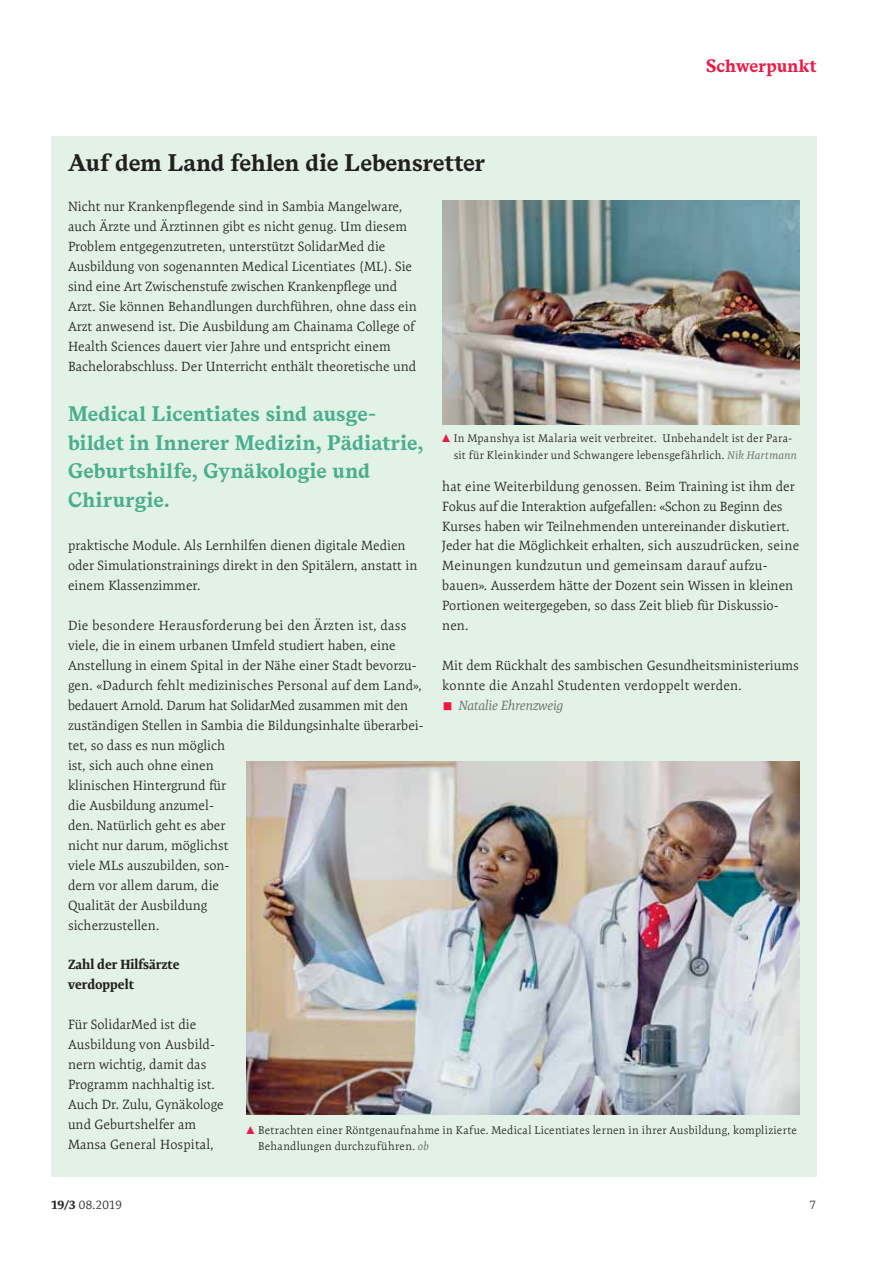
<style>
.page{position:relative;width:893px;height:1263px;background:#fff}
.page>*{position:absolute;margin:0;border:0;box-sizing:border-box;transform-origin:0 0}
.t1{font:700 24px "Messina Serif";letter-spacing:-.01em;color:#231f20}
.t2{font:700 21px/28.5px "Messina Serif";letter-spacing:.01em;color:#49ae8f}
.t3{font:700 18px "Messina Serif";letter-spacing:-.005em;color:#ed1846}
.t4{font:300 13.5px/20px "Expo Serif Pro";color:#231f20}
.t5{font:700 13.5px/20px "Expo Serif Pro";color:#231f20}
.t6{font:italic 13.5px "Expo Serif Pro";letter-spacing:-.01em;color:#6e7273}
.t7{font:300 12px "Expo Serif Pro";letter-spacing:.005em;color:#231f20}
.t8{font:300 11.25px/16.5px "Expo Serif Pro";letter-spacing:.025em;color:#231f20}
.s1{font-weight:400;font-style:italic;color:#6e7273}
.s2{font-family:"Minion Pro";font-style:normal;font-size:27px;color:#ed1846}
.s3{font-weight:700}
</style>
<div class="page">
<div style="left:51px;top:136px;width:765px;height:1041px;background:#e3f2e7"></div>
<img style="left:247px;top:761px;width:552px;height:353px">
<img style="left:442px;top:200px;width:357px;height:224px">
<h1 class="t1" style="left:68px;top:154px;width:419px">Auf dem Land fehlen die Lebensretter</h1>
<p class="t4" style="left:68px;top:197px;width:350px">Nicht nur Krankenpflegende sind in Sambia Mangelware, auch Ärzte und Ärztinnen gibt es nicht genug. Um diesem Problem entgegenzutreten, unterstützt SolidarMed die Ausbildung von sogenannten Medical Licentiates (ML). Sie sind eine Art Zwischenstufe zwischen Krankenpflege und Arzt. Sie können Behandlungen durchführen, ohne dass ein Arzt anwesend ist. Die Ausbildung am Chainama College of Health Sciences dauert vier Jahre und entspricht einem Bachelorabschluss. Der Unterricht enthält theoretische und</p>
<h3 class="t3" style="left:706px;top:59px;width:112px">Schwerpunkt</h3>
<h2 class="t2" style="left:68px;top:402px;width:357px">Medical Licentiates sind ausge&shy;bildet in Innerer Medizin, Pädiatrie,<br>Geburtshilfe, Gynäkologie und<br>Chirurgie.</h2>
<p class="t8" style="left:454px;top:430px;width:345px">In Mpanshya ist Malaria weit verbreitet. Unbehandelt ist der Para&shy;sit für Kleinkinder und Schwangere lebensgefährlich. <span class="s1">Nik Hartmann</span></p>
<p class="t4" style="left:442px;top:476px;width:359px">hat eine Weiterbildung genossen. Beim Training ist ihm der Fokus auf die Interaktion aufgefallen: «Schon zu Beginn des Kurses haben wir Teilnehmenden untereinander diskutiert.<br>Jeder hat die Möglichkeit erhalten, sich auszudrücken, seine Meinungen kundzutun und gemeinsam darauf aufzu&shy;bauen». Ausserdem hätte der Dozent sein Wissen in kleinen Portionen weitergegeben, so dass Zeit blieb für Diskussio&shy;nen.</p>
<p class="t4" style="left:442px;top:656px;width:358px">Mit dem Rückhalt des sambischen Gesundheitsministeriums konnte die Anzahl Studenten verdoppelt werden.</p>
<p class="t6" style="left:442px;top:698px;width:123px"><span class="s2">■</span> Natalie Ehrenzweig</p>
<p class="t4" style="left:68px;top:536px;width:351px">praktische Module. Als Lernhilfen dienen digitale Medien oder Simulationstrainings direkt in den Spitälern, anstatt in einem Klassenzimmer.</p>
<p class="t4" style="left:68px;top:616px;width:357px">Die besondere Herausforderung bei den Ärzten ist, dass viele, die in einem urbanen Umfeld studiert haben, eine Anstellung in einem Spital in der Nähe einer Stadt bevorzu&shy;gen. «Dadurch fehlt medizinisches Personal auf dem Land», bedauert Arnold. Darum hat SolidarMed zusammen mit den zuständigen Stellen in Sambia die Bildungsinhalte überarbei&shy;tet, so dass es nun möglich<br>ist, sich auch ohne einen<br>klinischen Hintergrund für<br>die Ausbildung anzumel-<br>den. Natürlich geht es aber<br>nicht nur darum, möglichst<br>viele MLs auszubilden, son-<br>dern vor allem darum, die<br>Qualität der Ausbildung<br>sicherzustellen.</p>
<p class="t5" style="left:68px;top:955px;width:113px">Zahl der Hilfsärzte verdoppelt</p>
<p class="t4" style="left:68px;top:1015px;width:157px">Für SolidarMed ist die<br>Ausbildung von Ausbild&shy;nern wichtig, damit das<br>Programm nachhaltig ist.<br>Auch Dr. Zulu, Gynäkologe und Geburtshelfer am<br>Mansa General Hospital,</p>
<p class="t8" style="left:258px;top:1122px;width:540px">Betrachten einer Röntgenaufnahme in Kafue. Medical Licentiates lernen in ihrer Ausbildung, komplizierte<br>Behandlungen durchzuführen. <span class="s1">ob</span></p>
<p class="t7" style="left:51px;top:1198px;width:72px"><span class="s3">19/3</span> 08.2019</p>
<p class="t7" style="left:810px;top:1198px;width:8px">7</p>
</div>
